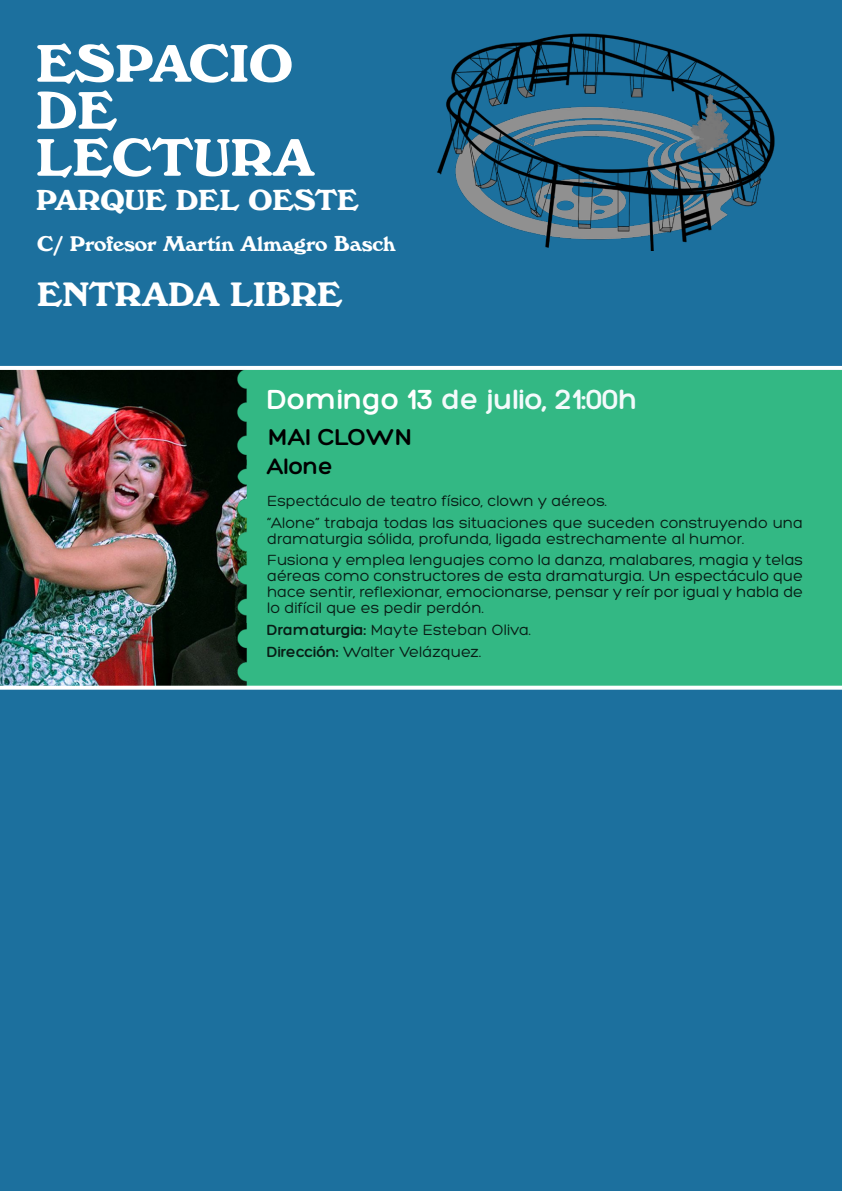
<style>
.page{position:relative;width:842px;height:1191px;background:#1c709e}
.page>*{position:absolute;margin:0;border:0;box-sizing:border-box;transform-origin:0 0}
.t1{font:700 55px/47px "Windsor D";color:#fff}
.t2{font:700 35px "Windsor D";color:#fff}
.t3{font:700 30px "Hero";color:#f3fafb}
.t4{font:700 30px "Windsor D";color:#fff}
.t5{font:700 25px "Hero";color:#000}
.t6{font:700 24px "Hero";color:#000}
.t7{font:700 22px "Windsor D";color:#fff}
.t8{font:16px/21.7px "Hero";color:#000001}
.s1{color:#fff}
.s2{font-weight:700}
</style>
<div class="page">
<div style="left:261px;top:370px;width:581px;height:315px;background:#33b884"></div>
<img style="left:0;top:370px;width:261px;height:315px">
<img style="left:355px;top:0;width:487px;height:251px">
<svg style="left:0;top:685px;width:842px;height:4px"></svg>
<svg style="left:0;top:366px;width:842px;height:4px"></svg>
<p class="t1" style="left:36px;top:40px;width:258px">ESPACIO<br>DE</p>
<p class="t1" style="left:36px;top:134px;width:280px">LECTURA</p>
<p class="t4" style="left:36px;top:182px;width:324px">PARQUE DEL OESTE</p>
<p class="t7" style="left:37px;top:230px;width:360px">C/ Profesor Martín Almagro Basch</p>
<p class="t2" style="left:37px;top:274px;width:307px">ENTRADA LIBRE</p>
<p class="t3" style="left:267px;top:383px;width:372px"><span class="s1">Domingo 13</span> de julio, 21:00h</p>
<p class="t5" style="left:268px;top:424px;width:146px">MAI CLOWN</p>
<p class="t6" style="left:267px;top:454px;width:68px">Alone</p>
<p class="t8" style="left:267px;top:490px;width:537px">Espectáculo de teatro físico, clown y aéreos.<br>“Alone” trabaja todas las situaciones que suceden construyendo una</p>
<p class="t8" style="left:267px;top:527px;width:537px">dramaturgia sólida, profunda, ligada estrechamente al humor.<br>Fusiona y emplea lenguajes como la danza, malabares, magia y telas</p>
<p class="t8" style="left:267px;top:568px;width:537px;line-height:16px;text-align:justify">aéreas como constructores de esta dramaturgia. Un espectáculo que hace sentir, reflexionar, emocionarse, pensar y reír por igual y habla de lo difícil que es pedir perdón.</p>
<p class="t8" style="left:267px;top:619px;width:265px"><span class="s2">Dramaturgia:</span> Mayte Esteban Oliva.<br><span class="s2">Dirección:</span> Walter Velázquez.</p>
</div>
